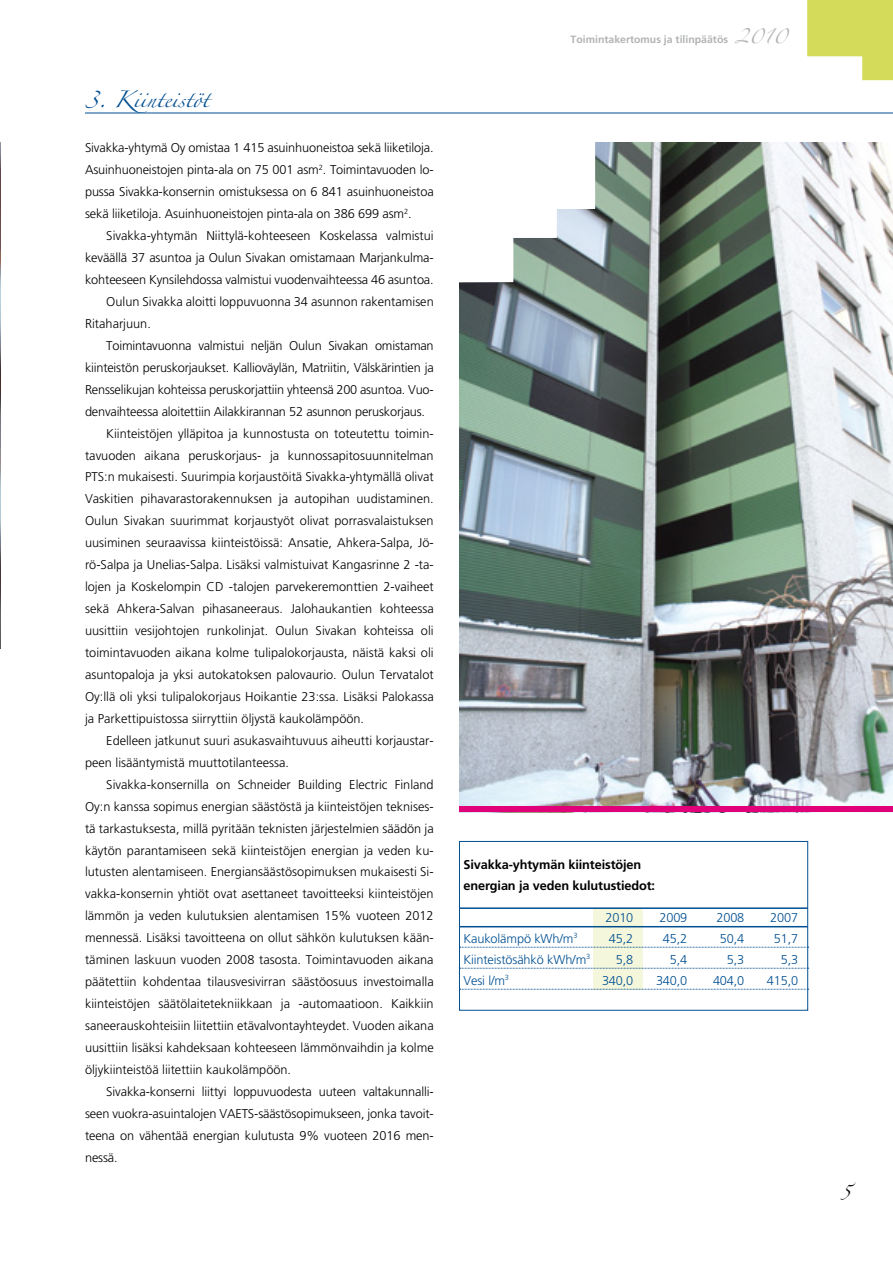
<style>
.page{position:relative;width:893px;height:1263px;background:#fff}
.page>*{position:absolute;margin:0;border:0;box-sizing:border-box;transform-origin:0 0}
.t1{font:15px "Zapfino";color:#004f91}
.t2{font:300 12.75px/21.9px "Frutiger LT Std";color:#000;text-align:justify}
.t3{font:300 12.75px "Frutiger LT Std";letter-spacing:-.01em;color:#004f91}
.t4{font:700 12.75px/21px "Frutiger LT Std";letter-spacing:-.01em;color:#000}
.t5{font:12px "Zapfino";color:#000}
.t6{font:700 10.5px "Frutiger LT Std";color:#b1b3b4}
.s1{font-family:"Zapfino";font-weight:400;font-size:13.5px}
</style>
<div class="page">
<svg style="left:807px;top:0;width:86px;height:81px"></svg>
<img style="left:0;top:142px;width:1px;height:506px">
<hr style="left:85px;top:113px;width:808px;height:1px;background:#004f91">
<img style="left:459px;top:142px;width:434px;height:665px">
<svg style="left:459px;top:142px;width:136px;height:140px"></svg>
<div style="left:459px;top:841px;width:349px;height:169px;background:#fff;border:1px solid #004f91"></div>
<div style="left:594px;top:908px;width:49px;height:81px;background:#f5f7dc"></div>
<hr style="left:459px;top:907px;width:349px;height:2px;background:#004f91">
<hr style="left:459px;top:926px;width:349px;height:1px;background:#004f91">
<svg style="left:459px;top:947px;width:350px;height:1px"></svg>
<svg style="left:459px;top:968px;width:350px;height:1px"></svg>
<svg style="left:459px;top:989px;width:350px;height:1px"></svg>
<div style="left:459px;top:807px;width:434px;height:5px;background:#e2007a"></div>
<p class="t1" style="left:85px;top:93px;width:126px">3. Kiinteistöt</p>
<p class="t2" style="left:85px;top:137px;width:350px">Sivakka-yhtymä Oy omistaa 1 415 asuinhuoneistoa sekä liiketiloja.<br>Asuinhuoneistojen pinta-ala on 75 001 asm<sup>2</sup>. Toimintavuoden lo&shy;pussa Sivakka-konsernin omistuksessa on 6 841 asuinhuoneistoa sekä liiketiloja. Asuinhuoneistojen pinta-ala on 386 699 asm<sup>2</sup>.</p>
<p class="t2" style="left:106px;top:225px;width:329px">Sivakka-yhtymän Niittylä-kohteeseen Koskelassa valmistui</p>
<p class="t2" style="left:85px;top:247px;width:350px">keväällä 37 asuntoa ja Oulun Sivakan omistamaan Marjankulma-</p>
<p class="t2" style="left:85px;top:269px;width:350px">kohteeseen Kynsilehdossa valmistui vuodenvaihteessa 46 asuntoa.</p>
<p class="t2" style="left:106px;top:291px;width:329px">Oulun Sivakka aloitti loppuvuonna 34 asunnon rakentamisen</p>
<p class="t2" style="left:85px;top:313px;width:67px">Ritaharjuun.</p>
<p class="t2" style="left:106px;top:335px;width:329px">Toimintavuonna valmistui neljän Oulun Sivakan omistaman</p>
<p class="t2" style="left:85px;top:357px;width:350px">kiinteistön peruskorjaukset. Kallioväylän, Matriitin, Välskärintien ja</p>
<p class="t2" style="left:85px;top:378px;width:350px">Rensselikujan kohteissa peruskorjattiin yhteensä 200 asuntoa. Vuo-</p>
<p class="t2" style="left:85px;top:400px;width:342px">denvaihteessa aloitettiin Ailakkirannan 52 asunnon peruskorjaus.</p>
<p class="t2" style="left:106px;top:422px;width:329px">Kiinteistöjen ylläpitoa ja kunnostusta on toteutettu toimin-</p>
<p class="t2" style="left:85px;top:444px;width:350px">tavuoden aikana peruskorjaus- ja kunnossapitosuunnitelman</p>
<p class="t2" style="left:85px;top:466px;width:350px">PTS:n mukaisesti. Suurimpia korjaustöitä Sivakka-yhtymällä olivat</p>
<p class="t2" style="left:85px;top:488px;width:350px">Vaskitien pihavarastorakennuksen ja autopihan uudistaminen.</p>
<p class="t2" style="left:85px;top:510px;width:350px">Oulun Sivakan suurimmat korjaustyöt olivat porrasvalaistuksen</p>
<p class="t2" style="left:85px;top:532px;width:350px">uusiminen seuraavissa kiinteistöissä: Ansatie, Ahkera-Salpa, Jö-</p>
<p class="t2" style="left:85px;top:554px;width:350px">rö-Salpa ja Unelias-Salpa. Lisäksi valmistuivat Kangasrinne 2 -ta-</p>
<p class="t2" style="left:85px;top:576px;width:350px">lojen ja Koskelompin CD -talojen parvekeremonttien 2-vaiheet</p>
<p class="t2" style="left:85px;top:598px;width:350px">sekä Ahkera-Salvan pihasaneeraus. Jalohaukantien kohteessa</p>
<p class="t2" style="left:85px;top:620px;width:350px">uusittiin vesijohtojen runkolinjat. Oulun Sivakan kohteissa oli</p>
<p class="t2" style="left:85px;top:642px;width:350px">toimintavuoden aikana kolme tulipalokorjausta, näistä kaksi oli</p>
<p class="t2" style="left:85px;top:664px;width:350px">asuntopaloja ja yksi autokatoksen palovaurio. Oulun Tervatalot</p>
<p class="t2" style="left:85px;top:686px;width:350px">Oy:llä oli yksi tulipalokorjaus Hoikantie 23:ssa. Lisäksi Palokassa</p>
<p class="t2" style="left:85px;top:708px;width:281px">ja Parkettipuistossa siirryttiin öljystä kaukolämpöön.</p>
<p class="t2" style="left:106px;top:730px;width:329px">Edelleen jatkunut suuri asukasvaihtuvuus aiheutti korjaustar-</p>
<p class="t2" style="left:85px;top:751px;width:206px">peen lisääntymistä muuttotilanteessa.</p>
<p class="t2" style="left:106px;top:773px;width:329px">Sivakka-konsernilla on Schneider Building Electric Finland</p>
<p class="t2" style="left:85px;top:795px;width:350px">Oy:n kanssa sopimus energian säästöstä ja kiinteistöjen teknises-</p>
<p class="t2" style="left:85px;top:817px;width:350px">tä tarkastuksesta, millä pyritään teknisten järjestelmien säädön ja</p>
<p class="t2" style="left:85px;top:839px;width:350px">käytön parantamiseen sekä kiinteistöjen energian ja veden ku-</p>
<p class="t2" style="left:85px;top:861px;width:350px">lutusten alentamiseen. Energiansäästösopimuksen mukaisesti Si-</p>
<p class="t2" style="left:85px;top:883px;width:350px">vakka-konsernin yhtiöt ovat asettaneet tavoitteeksi kiinteistöjen</p>
<p class="t2" style="left:85px;top:905px;width:350px">lämmön ja veden kulutuksien alentamisen 15% vuoteen 2012</p>
<p class="t2" style="left:85px;top:927px;width:350px">mennessä. Lisäksi tavoitteena on ollut sähkön kulutuksen kään-</p>
<p class="t2" style="left:85px;top:949px;width:350px">täminen laskuun vuoden 2008 tasosta. Toimintavuoden aikana</p>
<p class="t2" style="left:85px;top:971px;width:350px">päätettiin kohdentaa tilausvesivirran säästöosuus investoimalla</p>
<p class="t2" style="left:85px;top:993px;width:350px">kiinteistöjen säätölaitetekniikkaan ja -automaatioon. Kaikkiin</p>
<p class="t2" style="left:85px;top:1015px;width:350px">saneerauskohteisiin liitettiin etävalvontayhteydet. Vuoden aikana</p>
<p class="t2" style="left:85px;top:1037px;width:350px">uusittiin lisäksi kahdeksaan kohteeseen lämmönvaihdin ja kolme</p>
<p class="t2" style="left:85px;top:1059px;width:208px">öljykiinteistöä liitettiin kaukolämpöön.</p>
<p class="t2" style="left:106px;top:1081px;width:329px">Sivakka-konserni liittyi loppuvuodesta uuteen valtakunnalli-</p>
<p class="t2" style="left:85px;top:1103px;width:350px">seen vuokra-asuintalojen VAETS-säästösopimukseen, jonka tavoit-</p>
<p class="t2" style="left:85px;top:1125px;width:350px">teena on vähentää energian kulutusta 9% vuoteen 2016 men-</p>
<p class="t2" style="left:85px;top:1146px;width:34px">nessä.</p>
<p class="t6" style="left:571px;top:33px;width:219px">Toimintakertomus ja tilinpäätös <span class="s1">2010</span></p>
<p class="t4" style="left:463px;top:854px;width:193px">Sivakka-yhtymän kiinteistöjen energian ja veden kulutustiedot:</p>
<p class="t3" style="left:605px;top:910px;width:29px">2010</p>
<p class="t3" style="left:659px;top:910px;width:29px">2009</p>
<p class="t3" style="left:716px;top:910px;width:29px">2008</p>
<p class="t3" style="left:770px;top:910px;width:29px">2007</p>
<p class="t3" style="left:463px;top:931px;width:116px">Kaukolämpö kWh/m<sup>3</sup></p>
<p class="t3" style="left:609px;top:931px;width:26px">45,2</p>
<p class="t3" style="left:663px;top:931px;width:26px">45,2</p>
<p class="t3" style="left:720px;top:931px;width:26px">50,4</p>
<p class="t3" style="left:774px;top:931px;width:26px">51,7</p>
<p class="t3" style="left:463px;top:952px;width:128px">Kiinteistösähkö kWh/m<sup>3</sup></p>
<p class="t3" style="left:616px;top:952px;width:19px">5,8</p>
<p class="t3" style="left:670px;top:952px;width:19px">5,4</p>
<p class="t3" style="left:727px;top:952px;width:19px">5,3</p>
<p class="t3" style="left:781px;top:952px;width:19px">5,3</p>
<p class="t3" style="left:463px;top:973px;width:47px">Vesi l/m<sup>3</sup></p>
<p class="t3" style="left:602px;top:973px;width:33px">340,0</p>
<p class="t3" style="left:656px;top:973px;width:33px">340,0</p>
<p class="t3" style="left:713px;top:973px;width:33px">404,0</p>
<p class="t3" style="left:767px;top:973px;width:33px">415,0</p>
<p class="t5" style="left:841px;top:1187px;width:10px">5</p>
</div>
